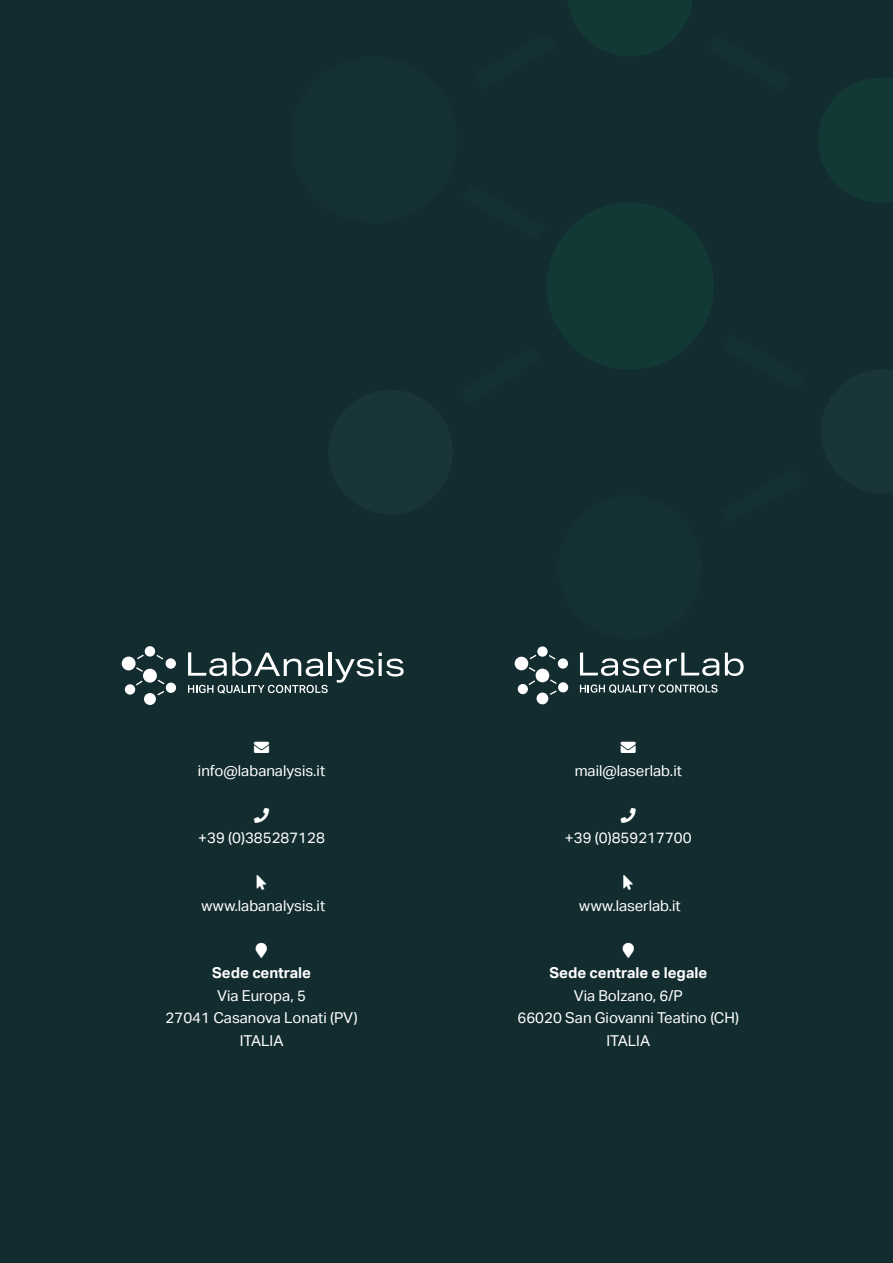
<style>
.page{position:relative;width:893px;height:1263px;background:#122c30}
.page>*{position:absolute;margin:0;border:0;box-sizing:border-box;transform-origin:0 0}
.t1{font:15px "Aktiv Grotesk";color:#fff}
.t2{font:700 15px "Aktiv Grotesk";color:#fff}
.t3{font:15px "Font Awesome 5 Free Solid";color:#fff}
</style>
<div class="page">
<svg style="left:568px;top:0;width:124px;height:56px"></svg>
<svg style="left:818px;top:78px;width:75px;height:124px"></svg>
<div style="left:558px;top:495px;width:144px;height:144px;background:#153034;border-radius:50%"></div>
<div style="left:328px;top:390px;width:125px;height:124px;background:#1a3539;border-radius:50%"></div>
<div style="left:291px;top:57px;width:166px;height:166px;background:#153034;border-radius:50%"></div>
<div style="left:546px;top:202px;width:168px;height:168px;background:#123936;border-radius:50%"></div>
<div style="left:537px;top:646px;width:11px;height:11px;background:#fff;border-radius:50%"></div>
<div style="left:558px;top:658px;width:10px;height:11px;background:#fff;border-radius:50%"></div>
<div style="left:558px;top:682px;width:10px;height:10px;background:#fff;border-radius:50%"></div>
<div style="left:537px;top:693px;width:11px;height:11px;background:#fff;border-radius:50%"></div>
<div style="left:518px;top:684px;width:10px;height:10px;background:#fff;border-radius:50%"></div>
<div style="left:515px;top:657px;width:13px;height:13px;background:#fff;border-radius:50%"></div>
<div style="left:536px;top:669px;width:13px;height:13px;background:#fff;border-radius:50%"></div>
<svg style="left:530px;top:655px;width:6px;height:4px"></svg>
<svg style="left:549px;top:655px;width:7px;height:4px"></svg>
<svg style="left:529px;top:667px;width:6px;height:5px"></svg>
<svg style="left:550px;top:690px;width:7px;height:5px"></svg>
<svg style="left:550px;top:679px;width:7px;height:5px"></svg>
<svg style="left:529px;top:680px;width:6px;height:5px"></svg>
<svg style="left:580px;top:653px;width:139px;height:23px"></svg>
<svg style="left:725px;top:653px;width:19px;height:23px"></svg>
<svg style="left:580px;top:684px;width:137px;height:9px"></svg>
<div style="left:145px;top:646px;width:10px;height:11px;background:#fff;border-radius:50%"></div>
<div style="left:166px;top:658px;width:10px;height:11px;background:#fff;border-radius:50%"></div>
<div style="left:166px;top:683px;width:10px;height:10px;background:#fff;border-radius:50%"></div>
<div style="left:144px;top:693px;width:12px;height:12px;background:#fff;border-radius:50%"></div>
<div style="left:125px;top:684px;width:10px;height:11px;background:#fff;border-radius:50%"></div>
<div style="left:122px;top:657px;width:14px;height:13px;background:#fff;border-radius:50%"></div>
<div style="left:143px;top:669px;width:14px;height:14px;background:#fff;border-radius:50%"></div>
<svg style="left:137px;top:654px;width:7px;height:5px"></svg>
<svg style="left:156px;top:655px;width:7px;height:4px"></svg>
<svg style="left:136px;top:667px;width:7px;height:5px"></svg>
<svg style="left:157px;top:691px;width:7px;height:4px"></svg>
<svg style="left:158px;top:680px;width:6px;height:4px"></svg>
<svg style="left:136px;top:680px;width:6px;height:5px"></svg>
<svg style="left:188px;top:652px;width:135px;height:24px"></svg>
<hr style="left:329px;top:653px;width:3px;height:23px;background:#fff">
<svg style="left:335px;top:653px;width:69px;height:30px"></svg>
<svg style="left:188px;top:685px;width:140px;height:9px"></svg>
<p class="t3" style="left:254px;top:740px;width:16px">■❖●□</p>
<p class="t1" style="left:198px;top:762px;width:129px">info@labanalysis.it</p>
<p class="t1" style="left:198px;top:829px;width:128px">+39 (0)385287128</p>
<p class="t3" style="left:257px;top:875px;width:11px">□◆▲□■▼</p>
<p class="t1" style="left:201px;top:897px;width:125px">www.labanalysis.it</p>
<p class="t2" style="left:212px;top:964px;width:100px">Sede centrale</p>
<p class="t1" style="left:217px;top:987px;width:90px">Via Europa, 5</p>
<p class="t1" style="left:166px;top:1009px;width:194px">27041 Casanova Lonati (PV)</p>
<p class="t1" style="left:240px;top:1032px;width:45px">ITALIA</p>
<p class="t3" style="left:621px;top:740px;width:16px">■❖●□</p>
<p class="t1" style="left:575px;top:762px;width:109px">mail@laserlab.it</p>
<p class="t1" style="left:565px;top:829px;width:128px">+39 (0)859217700</p>
<p class="t3" style="left:624px;top:875px;width:11px">□◆▲□■▼</p>
<p class="t1" style="left:579px;top:897px;width:103px">www.laserlab.it</p>
<p class="t2" style="left:549px;top:964px;width:159px">Sede centrale e legale</p>
<p class="t1" style="left:574px;top:987px;width:110px">Via Bolzano, 6/P</p>
<p class="t1" style="left:518px;top:1009px;width:223px">66020 San Giovanni Teatino (CH)</p>
<p class="t1" style="left:606px;top:1032px;width:45px">ITALIA</p>
</div>
